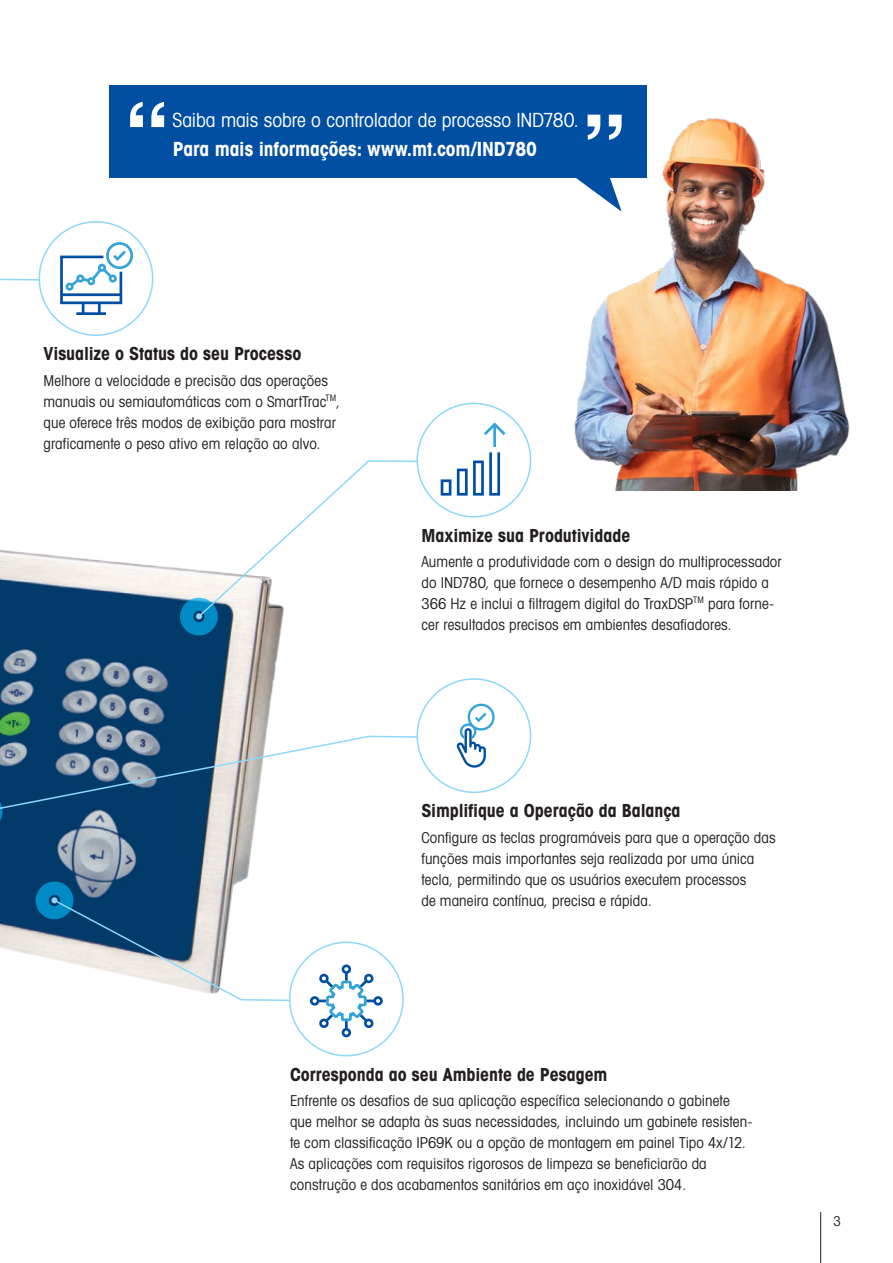
<style>
.page{position:relative;width:893px;height:1263px;background:#fff}
.page>*{position:absolute;margin:0;border:0;box-sizing:border-box;transform-origin:0 0}
.t1{font:19.5px "Avant Gardefor MT Bk";letter-spacing:-.005em;color:#fff}
.t2{font:19.5px "Avant Gardefor MT Bd";letter-spacing:-.005em;color:#fff}
.t3{font:18px "Avant Gardefor MT Bd";letter-spacing:-.005em;color:#231f20}
.t4{font:15px/21px "Avant Gardefor MT Bk";letter-spacing:.005em;color:#231f20}
.t5{font:13.5px "Avant Gardefor MT Bk";color:#231f20}
</style>
<div class="page">
<hr style="left:820px;top:1212px;width:1px;height:51px;background:#231f20">
<img style="left:0;top:563px;width:283px;height:392px">
<svg style="left:197px;top:460px;width:293px;height:158px"></svg>
<svg style="left:180px;top:598px;width:38px;height:37px"></svg>
<div style="left:417px;top:403px;width:114px;height:114px;background:#fff;border-radius:50%"></div>
<div style="left:416px;top:403px;width:115px;height:114px;border:2px solid #8ed8f8;border-radius:50%"></div>
<div style="left:109px;top:85px;width:537px;height:93px;background:#004fa3"></div>
<svg style="left:130px;top:102px;width:34px;height:25px"></svg>
<img style="left:574px;top:102px;width:276px;height:389px">
<svg style="left:574px;top:157px;width:48px;height:55px"></svg>
<svg style="left:0;top:704px;width:495px;height:126px"></svg>
<svg style="left:0;top:242px;width:134px;height:369px"></svg>
<svg style="left:441px;top:479px;width:10px;height:17px"></svg>
<svg style="left:457px;top:423px;width:48px;height:73px"></svg>
<svg style="left:36px;top:881px;width:347px;height:156px"></svg>
<h1 class="t1" style="left:173px;top:108px;width:408px">Saiba mais sobre o controlador de processo IND780.</h1>
<h1 class="t2" style="left:173px;top:137px;width:366px">Para mais informações: www.mt.com/IND780</h1>
<p class="t3" style="left:44px;top:342px;width:259px">Visualize o Status do seu Processo</p>
<p class="t4" style="left:44px;top:369px;width:298px">Melhore a velocidade e precisão das operações manuais ou semiautomáticas com o SmartTrac<sup>TM</sup>, que oferece três modos de exibição para mostrar graficamente o peso ativo em relação ao alvo.</p>
<p class="t3" style="left:421px;top:524px;width:210px">Maximize sua Produtividade</p>
<p class="t4" style="left:421px;top:551px;width:362px">Aumente a produtividade com o design do multiprocessador do IND780, que fornece o desempenho A/D mais rápido a 366 Hz e inclui a filtragem digital do TraxDSP<sup>TM</sup> para forne&shy;cer resultados precisos em ambientes desafiadores.</p>
<p class="t3" style="left:421px;top:799px;width:261px">Simplifique a Operação da Balança</p>
<p class="t4" style="left:421px;top:826px;width:356px">Configure as teclas programáveis para que a operação das funções mais importantes seja realizada por uma única tecla, permitindo que os usuários executem processos<br>de maneira contínua, precisa e rápida.</p>
<p class="t3" style="left:290px;top:1063px;width:319px">Corresponda ao seu Ambiente de Pesagem</p>
<p class="t4" style="left:290px;top:1090px;width:464px">Enfrente os desafios de sua aplicação específica selecionando o gabinete que melhor se adapta às suas necessidades, incluindo um gabinete resisten&shy;te com classificação IP69K ou a opção de montagem em painel Tipo 4x/12.<br>As aplicações com requisitos rigorosos de limpeza se beneficiarão da construção e dos acabamentos sanitários em aço inoxidável 304.</p>
<p class="t5" style="left:833px;top:1213px;width:9px">3</p>
</div>
